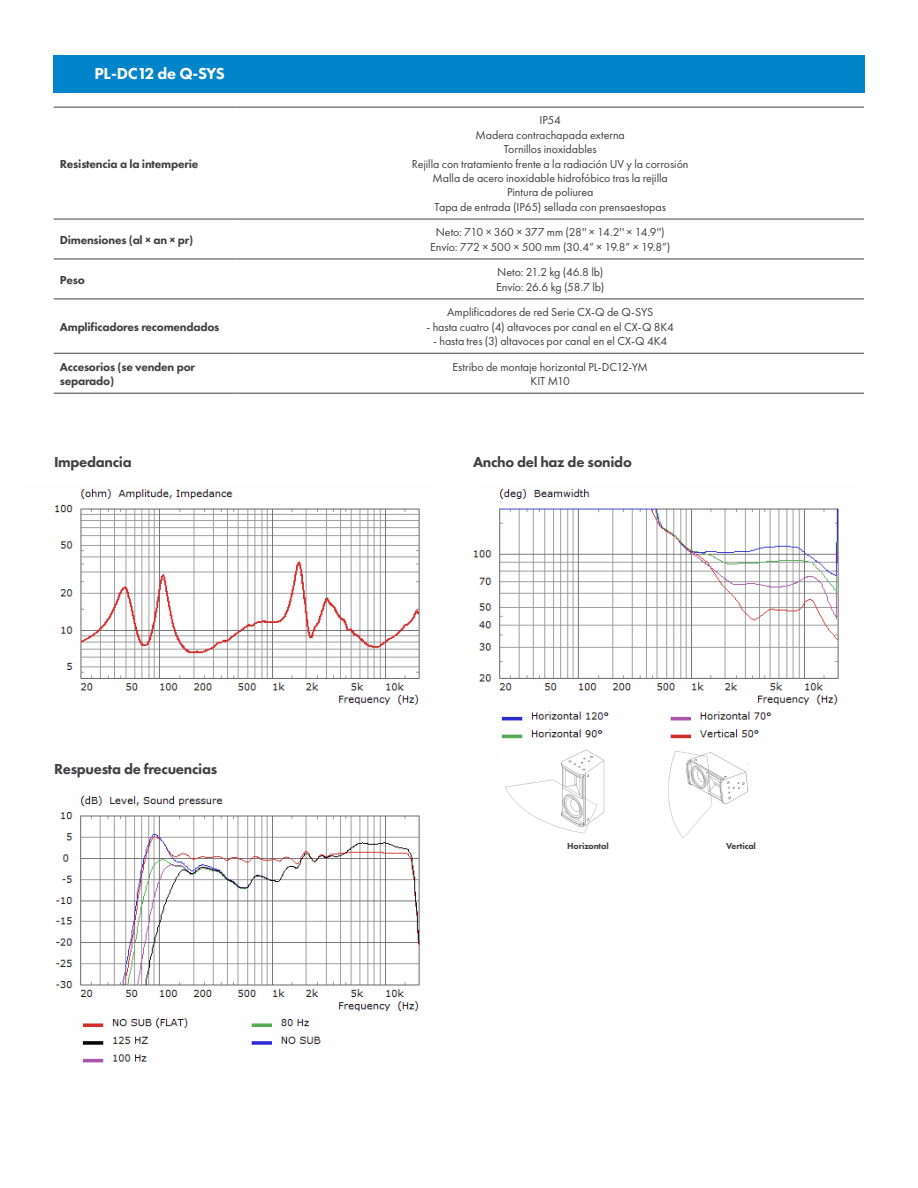
<style>
.page{position:relative;width:918px;height:1188px;background:#fff}
.page>*{position:absolute;margin:0;border:0;box-sizing:border-box;transform-origin:0 0}
.Bullet_Title{font:800 16.5px "Futura PT";letter-spacing:-.02em;color:#fff}
.t1{font:800 15px "Futura PT";letter-spacing:-.02em;color:#414042}
.spec_sheet_center{font:12px "Futura PT";letter-spacing:-.005em;color:#414042}
.spec_sheet_left_col{font:800 12px/14.4px "Futura PT";letter-spacing:-.02em;color:#414141}
.spec_sheet_center-2{font:12px "Futura PT";letter-spacing:-.03em;color:#414042}
.t2{font:800 9px "Futura PT";letter-spacing:-.02em;color:#414042}
</style>
<div class="page">
<div style="left:53px;top:55px;width:812px;height:37px;background:#0084ca"></div>
<hr style="left:54px;top:107px;width:183px;height:1px;background:#414042">
<hr style="left:237px;top:107px;width:627px;height:1px;background:#414042">
<hr style="left:54px;top:219px;width:183px;height:1px;background:#414042">
<hr style="left:237px;top:219px;width:627px;height:1px;background:#414042">
<hr style="left:54px;top:259px;width:183px;height:1px;background:#414042">
<hr style="left:237px;top:259px;width:627px;height:1px;background:#414042">
<hr style="left:54px;top:299px;width:183px;height:1px;background:#414042">
<hr style="left:237px;top:299px;width:627px;height:1px;background:#414042">
<hr style="left:54px;top:353px;width:183px;height:1px;background:#414042">
<hr style="left:237px;top:353px;width:627px;height:1px;background:#414042">
<hr style="left:54px;top:393px;width:183px;height:1px;background:#414042">
<hr style="left:237px;top:393px;width:627px;height:1px;background:#414042">
<img style="left:54px;top:489px;width:366px;height:216px">
<img style="left:473px;top:489px;width:366px;height:250px">
<img style="left:55px;top:796px;width:365px;height:267px">
<img style="left:505px;top:750px;width:100px;height:84px">
<img style="left:668px;top:751px;width:80px;height:87px">
<p class="Bullet_Title" style="left:94px;top:63px;width:132px">PL-DC12 de Q-SYS</p>
<p class="spec_sheet_left_col" style="left:60px;top:156px;width:140px">Resistencia a la intemperie</p>
<p class="spec_sheet_left_col" style="left:60px;top:232px;width:135px">Dimensiones (al × an × pr)</p>
<p class="spec_sheet_left_col" style="left:60px;top:272px;width:27px">Peso</p>
<p class="spec_sheet_left_col" style="left:60px;top:319px;width:161px">Amplificadores recomendados</p>
<p class="spec_sheet_center" style="left:539px;top:113px;width:23px">IP54</p>
<p class="spec_sheet_center" style="left:476px;top:128px;width:151px">Madera contrachapada externa</p>
<p class="spec_sheet_center" style="left:504px;top:142px;width:95px">Tornillos inoxidables</p>
<p class="spec_sheet_center" style="left:412px;top:157px;width:278px">Rejilla con tratamiento frente a la radiación UV y la corrosión</p>
<p class="spec_sheet_center" style="left:433px;top:171px;width:237px">Malla de acero inoxidable hidrofóbico tras la rejilla</p>
<p class="spec_sheet_center" style="left:507px;top:185px;width:88px">Pintura de poliurea</p>
<p class="spec_sheet_center" style="left:435px;top:200px;width:233px">Tapa de entrada (IP65) sellada con prensaestopas</p>
<p class="spec_sheet_center-2" style="left:436px;top:225px;width:231px">Neto: 710 × 360 × 377 mm (28'' × 14.2'' × 14.9'')</p>
<p class="spec_sheet_center" style="left:430px;top:240px;width:242px">Envío: 772 × 500 × 500 mm (30.4” × 19.8” × 19.8”)</p>
<p class="spec_sheet_center" style="left:497px;top:265px;width:107px">Neto: 21.2 kg (46.8 lb)</p>
<p class="spec_sheet_center" style="left:496px;top:280px;width:110px">Envío: 26.6 kg (58.7 lb)</p>
<p class="spec_sheet_center" style="left:447px;top:305px;width:208px">Amplificadores de red Serie CX-Q de Q-SYS</p>
<p class="spec_sheet_center" style="left:427px;top:320px;width:249px">- hasta cuatro (4) altavoces por canal en el CX-Q 8K4</p>
<p class="spec_sheet_center" style="left:433px;top:334px;width:235px">- hasta tres (3) altavoces por canal en el CX-Q 4K4</p>
<p class="spec_sheet_left_col" style="left:60px;top:359px;width:137px">Accesorios (se venden por separado)</p>
<p class="spec_sheet_center" style="left:453px;top:359px;width:197px">Estribo de montaje horizontal PL-DC12-YM</p>
<p class="spec_sheet_center" style="left:531px;top:374px;width:41px">KIT M10</p>
<p class="t1" style="left:54px;top:453px;width:79px">Impedancia</p>
<p class="t1" style="left:473px;top:453px;width:160px">Ancho del haz de sonido</p>
<p class="t1" style="left:54px;top:760px;width:165px">Respuesta de frecuencias</p>
<p class="t2" style="left:567px;top:841px;width:43px">Horizontal</p>
<p class="t2" style="left:726px;top:841px;width:31px">Vertical</p>
</div>
